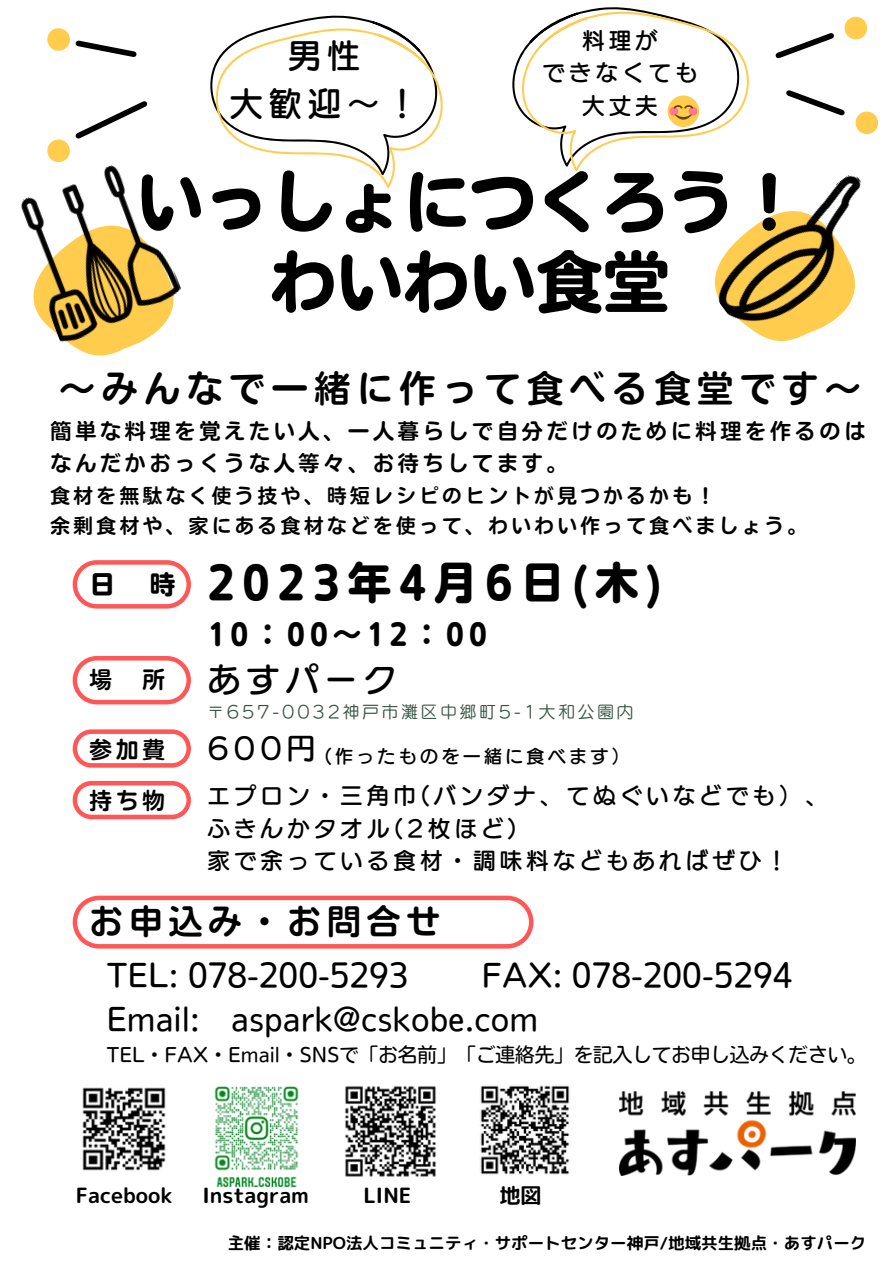
<style>
.page{position:relative;width:894px;height:1264px;background:#fff}
.page>*{position:absolute;margin:0;border:0;box-sizing:border-box;transform-origin:0 0}
.t1{font:66.3px/79.9px "Nud Motoya Maru Std W6";color:#000;text-align:center}
.t2{font:43.5px "Nud Motoya Maru Std W6";letter-spacing:.18em;color:#000}
.t3{font:36px "Nud Motoya Maru Std W5";letter-spacing:.18em;color:#000}
.t4{font:33.6px "Nud Motoya Maru Std W5";letter-spacing:.18em;color:#000}
.t5{font:33px/48.4px "Canva UD Marugo Large Pr 6 N DB";letter-spacing:.18em;color:#000;text-align:center}
.t6{font:31.5px/44px "Nud Motoya Maru Std W3";color:#000}
.t7{font:28.5px "Nud Motoya Maru Std W6";letter-spacing:.18em;color:#000}
.t8{font:28.5px "Canva UD Marugo Large Pr 6 N DB";color:#000}
.t9{font:25.5px "Nud Motoya Maru Std W6";color:#000}
.t10{font:22.5px/32.7px "Canva UD Marugo Large Pr 6 N DB";letter-spacing:.18em;color:#000;text-align:center}
.t11{font:22.5px "Nud Motoya Maru Std W5";letter-spacing:.18em;color:#000}
.t12{font:21px/32.7px "Nud Motoya Maru Std W5";letter-spacing:.18em;color:#000}
.t13{font:21px "rounded mplus 1 p bold";color:#000}
.t14{font:19.5px/30.5px "Nud Motoya Maru Std W5";letter-spacing:.18em;color:#000}
.t15{font:19.5px "Nud Motoya Maru Std W3";color:#000}
.t16{font:18px "Canva UD Marugo Large Pr 6 N DB";letter-spacing:.18em;color:#000}
.t17{font:16.5px "rounded mplus 1 p bold";color:#000}
.t18{font:16.5px "Canva UD Marugo Large Pr 6 N M";letter-spacing:.18em;color:#345241}
.s1{font-size:25.5px}
</style>
<div class="page">
<svg style="left:73px;top:656px;width:118px;height:48px"></svg>
<svg style="left:73px;top:560px;width:118px;height:48px"></svg>
<svg style="left:73px;top:729px;width:118px;height:38px"></svg>
<svg style="left:73px;top:781px;width:118px;height:38px"></svg>
<svg style="left:73px;top:895px;width:460px;height:53px"></svg>
<img style="left:82px;top:1087px;width:84px;height:84px">
<img style="left:214px;top:1086px;width:85px;height:102px">
<img style="left:345px;top:1086px;width:91px;height:91px">
<img style="left:619px;top:1091px;width:236px;height:84px">
<img style="left:480px;top:1085px;width:90px;height:90px">
<svg style="left:72px;top:345px;width:61px;height:11px"></svg>
<img style="left:714px;top:175px;width:148px;height:166px">
<img style="left:21px;top:162px;width:160px;height:183px">
<svg style="left:775px;top:33px;width:59px;height:26px"></svg>
<svg style="left:786px;top:90px;width:59px;height:26px"></svg>
<svg style="left:210px;top:15px;width:233px;height:173px"></svg>
<svg style="left:512px;top:7px;width:237px;height:164px"></svg>
<svg style="left:47px;top:28px;width:90px;height:29px"></svg>
<svg style="left:47px;top:101px;width:101px;height:61px"></svg>
<svg style="left:844px;top:17px;width:22px;height:22px"></svg>
<svg style="left:855px;top:111px;width:22px;height:23px"></svg>
<h3 class="t5" style="left:230px;top:31px;width:190px">男性<br>大歓迎～！</h3>
<p class="t10" style="left:542px;top:24px;width:157px">料理が<br>できなくても大丈夫</p>
<h1 class="t1" style="left:137px;top:162px;width:666px">いっしょにつくろう！わいわい食堂</h1>
<h3 class="t3" style="left:59px;top:370px;width:799px">～みんなで一緒に作って食べる食堂です～</h3>
<p class="t12" style="left:51px;top:414px;width:816px">簡単な料理を覚えたい人、一人暮らしで自分だけのために料理を作るのはなんだかおっくうな人等々、お待ちしてます。</p>
<p class="t14" style="left:51px;top:480px;width:758px">食材を無駄なく使う技や、時短レシピのヒントが見つかるかも！<br>余剰食材や、家にある食材などを使って、わいわい作って食べましょう。</p>
<p class="t9" style="left:89px;top:571px;width:21px">日</p>
<h2 class="t2" style="left:150px;top:560px;width:513px"><span class="s1">時</span> 2023年4月 6日 (木)</h2>
<p class="t7" style="left:207px;top:620px;width:281px">10：00～12：00</p>
<p class="t11" style="left:89px;top:668px;width:24px">場</p>
<p class="t11" style="left:142px;top:668px;width:24px">所</p>
<h3 class="t5" style="left:207px;top:655px;width:190px">あすパーク</h3>
<p class="t18" style="left:207px;top:703px;width:427px">〒657-0032神戸市灘区中郷町5-1大和公園内</p>
<p class="t11" style="left:89px;top:738px;width:77px">参加費</p>
<p class="t8" style="left:207px;top:734px;width:109px">600円</p>
<p class="t11" style="left:89px;top:789px;width:77px">持ち物</p>
<p class="t10" style="left:207px;top:779px;width:622px;text-align:left">エプロン・三角巾 (バンダナ、てぬぐいなどでも）、ふきんかタオル(2枚ほど)<br>家で余っている食材・調味料などもあればぜひ！</p>
<h3 class="t4" style="left:89px;top:904px;width:352px">お申込み・お問合せ</h3>
<h3 class="t6" style="left:106px;top:953px;width:304px">TEL: 078-200-5293</h3>
<p class="t16" style="left:324px;top:747px;width:307px">(作ったものを一緒に食べます）</p>
<h3 class="t6" style="left:106px;top:953px;width:687px;text-indent:375px">FAX: 078-200-5294<br>Email: aspark@cskobe.com</h3>
<p class="t15" style="left:106px;top:1044px;width:761px">TEL・FAX・Email・SNSで「お名前」「ご連絡先」を記入してお申し込みください。</p>
<p class="t13" style="left:76px;top:1180px;width:98px">Facebook</p>
<p class="t13" style="left:202px;top:1180px;width:108px">Instagram</p>
<p class="t13" style="left:363px;top:1180px;width:50px">LINE</p>
<p class="t13" style="left:499px;top:1180px;width:44px">地図</p>
<p class="t17" style="left:228px;top:1230px;width:640px">主催：認定NPO法人コミュニティ・サポートセンター神戸/地域共生拠点・あすパーク</p>
</div>
